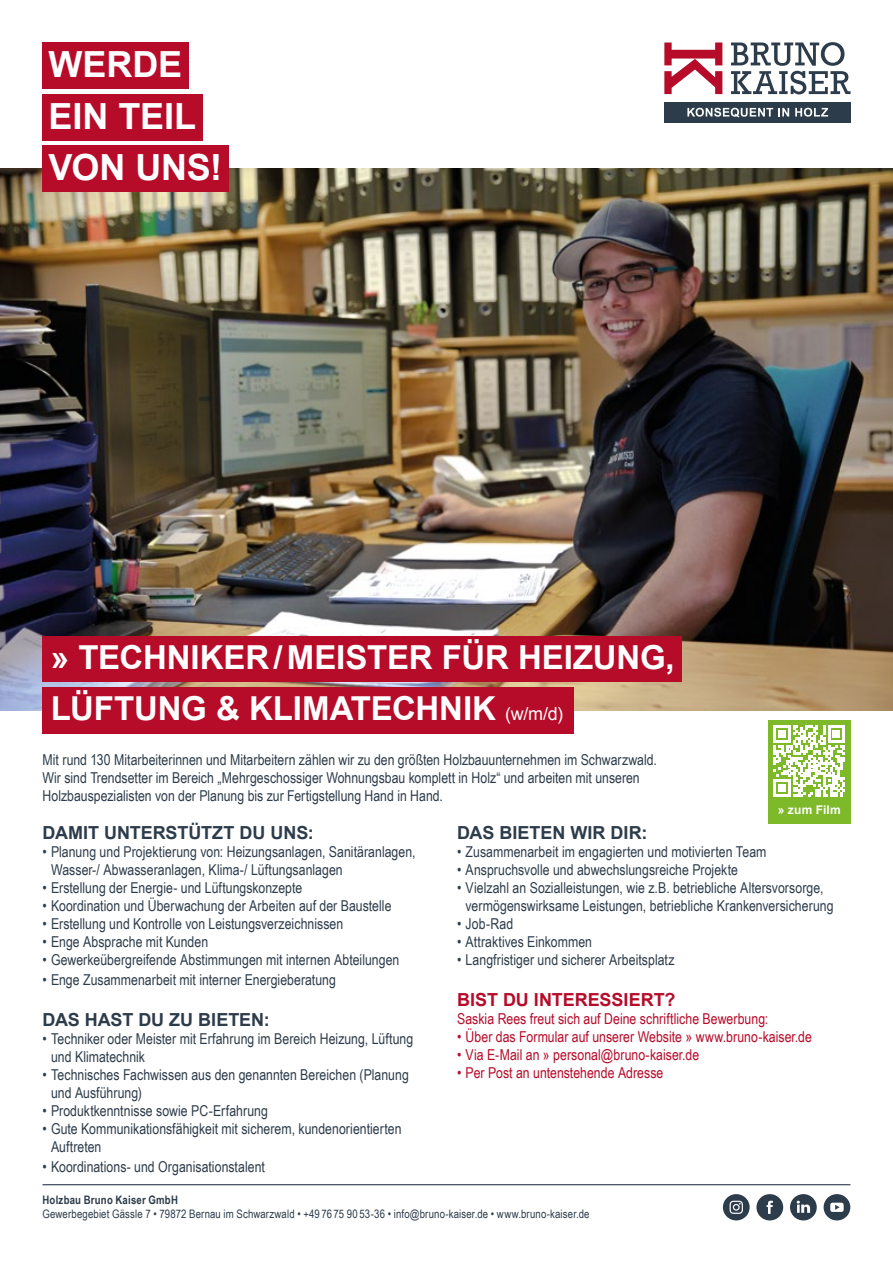
<style>
.page{position:relative;width:893px;height:1263px;background:#fff}
.page>*{position:absolute;margin:0;border:0;box-sizing:border-box;transform-origin:0 0}
.t1{font:700 36px/51.4px "Arial";color:#fff}
.t2{font:700 33px "Arial";letter-spacing:-.005em;color:#fff}
.t3{font:700 18px "Arial";letter-spacing:-.005em;color:#2d3c4b}
.t4{font:700 18px "Arial";color:#b60b29}
.t5{font:15px/18px "Arial Narrow";color:#2d3c4b}
.t6{font:15px "Arial Narrow";color:#b60b29}
.t7{font:700 12px "Arial";letter-spacing:.02em;color:#fff}
.t8{font:11.7px "Arial Narrow";letter-spacing:.01em;color:#2d3c4b}
.t9{font:700 11.7px "Arial Narrow";letter-spacing:.015em;color:#2d3c4b}
.s1{font-weight:400;font-size:18px}
</style>
<div class="page">
<svg style="left:731px;top:42px;width:119px;height:52px"></svg>
<div style="left:664px;top:103px;width:186px;height:20px;background:#2d3c4b"></div>
<svg style="left:687px;top:108px;width:102px;height:9px"></svg>
<svg style="left:795px;top:108px;width:33px;height:9px"></svg>
<svg style="left:664px;top:43px;width:58px;height:51px"></svg>
<hr style="left:43px;top:1184px;width:807px;height:1px;background:#2d3c4b">
<svg style="left:756px;top:1194px;width:27px;height:26px"></svg>
<svg style="left:723px;top:1194px;width:27px;height:26px"></svg>
<svg style="left:790px;top:1194px;width:27px;height:26px"></svg>
<svg style="left:824px;top:1194px;width:26px;height:26px"></svg>
<img style="left:0;top:169px;width:893px;height:542px">
<div style="left:43px;top:43px;width:146px;height:46px;background:#b60b29"></div>
<div style="left:43px;top:94px;width:160px;height:47px;background:#b60b29"></div>
<div style="left:43px;top:145px;width:186px;height:47px;background:#b60b29"></div>
<div style="left:768px;top:720px;width:82px;height:104px;background:#7db928"></div>
<svg style="left:773px;top:725px;width:72px;height:72px"></svg>
<div style="left:43px;top:687px;width:531px;height:47px;background:#b60b29"></div>
<div style="left:43px;top:637px;width:639px;height:45px;background:#b60b29"></div>
<h1 class="t1" style="left:49px;top:41px;width:175px">WERDE<br>EIN TEIL<br>VON UNS!</h1>
<h2 class="t2" style="left:51px;top:645px;width:625px">» TECHNIKER / MEISTER FÜR HEIZUNG,</h2>
<h2 class="t2" style="left:51px;top:696px;width:514px">LÜFTUNG &amp; KLIMATECHNIK <span class="s1">(w/m/d)</span></h2>
<p class="t5" style="left:43px;top:752px;width:616px">Mit rund 130 Mitarbeiterinnen und Mitarbeitern zählen wir zu den größten Holzbauunternehmen im Schwarzwald.<br>Wir sind Trendsetter im Bereich „Mehrgeschossiger Wohnungsbau komplett in Holz“ und arbeiten mit unseren<br>Holzbauspezialisten von der Planung bis zur Fertigstellung Hand in Hand.</p>
<p class="t7" style="left:778px;top:806px;width:64px">» zum Film</p>
<p class="t3" style="left:43px;top:826px;width:273px">DAMIT UNTERSTÜTZT DU UNS:</p>
<p class="t5" style="left:51px;top:844px;width:366px;text-indent:-9px">• Planung und Projektierung von: Heizungsanlagen, Sanitäranlagen,<br>Wasser-/ Abwasseranlagen, Klima-/ Lüftungsanlagen</p>
<p class="t5" style="left:43px;top:880px;width:261px">• Erstellung der Energie- und Lüftungskonzepte</p>
<p class="t5" style="left:43px;top:898px;width:350px">• Koordination und Überwachung der Arbeiten auf der Baustelle</p>
<p class="t5" style="left:43px;top:916px;width:302px">• Erstellung und Kontrolle von Leistungsverzeichnissen</p>
<p class="t5" style="left:43px;top:934px;width:167px">• Enge Absprache mit Kunden</p>
<p class="t5" style="left:43px;top:952px;width:358px">• Gewerkeübergreifende Abstimmungen mit internen Abteilungen</p>
<p class="t5" style="left:43px;top:972px;width:295px">• Enge Zusammenarbeit mit interner Energieberatung</p>
<p class="t3" style="left:43px;top:1013px;width:229px">DAS HAST DU ZU BIETEN:</p>
<p class="t5" style="left:51px;top:1031px;width:364px;text-indent:-9px">• Techniker oder Meister mit Erfahrung im Bereich Heizung, Lüftung und Klimatechnik</p>
<p class="t5" style="left:51px;top:1067px;width:359px;text-indent:-9px">• Technisches Fachwissen aus den genannten Bereichen (Planung und Ausführung)</p>
<p class="t5" style="left:43px;top:1103px;width:227px">• Produktkenntnisse sowie PC-Erfahrung</p>
<p class="t5" style="left:51px;top:1121px;width:352px;text-indent:-9px">• Gute Kommunikationsfähigkeit mit sicherem, kundenorientierten<br>Auftreten</p>
<p class="t5" style="left:43px;top:1159px;width:224px">• Koordinations- und Organisationstalent</p>
<p class="t3" style="left:457px;top:826px;width:192px">DAS BIETEN WIR DIR:</p>
<p class="t5" style="left:457px;top:844px;width:311px">• Zusammenarbeit im engagierten und motivierten Team</p>
<p class="t5" style="left:457px;top:862px;width:282px">• Anspruchsvolle und abwechslungsreiche Projekte</p>
<p class="t5" style="left:466px;top:880px;width:369px;text-indent:-9px">• Vielzahl an Sozialleistungen, wie z.B. betriebliche Altersvorsorge, vermögenswirksame Leistungen, betriebliche Krankenversicherung</p>
<p class="t5" style="left:457px;top:916px;width:58px">• Job-Rad</p>
<p class="t5" style="left:457px;top:934px;width:137px">• Attraktives Einkommen</p>
<p class="t5" style="left:457px;top:952px;width:219px">• Langfristiger und sicherer Arbeitsplatz</p>
<p class="t4" style="left:457px;top:993px;width:220px">BIST DU INTERESSIERT?</p>
<p class="t6" style="left:457px;top:1013px;width:313px">Saskia Rees freut sich auf Deine schriftliche Bewerbung:</p>
<p class="t6" style="left:457px;top:1031px;width:356px">• Über das Formular auf unserer Website » www.bruno-kaiser.de</p>
<p class="t6" style="left:457px;top:1049px;width:244px">• Via E-Mail an » personal@bruno-kaiser.de</p>
<p class="t6" style="left:457px;top:1067px;width:208px">• Per Post an untenstehende Adresse</p>
<p class="t9" style="left:43px;top:1193px;width:137px">Holzbau Bruno Kaiser GmbH</p>
<p class="t8" style="left:43px;top:1209px;width:549px">Gewerbegebiet Gässle 7 • 79872 Bernau im Schwarzwald • +49 76 75 90 53-36 • info@bruno-kaiser.de • www.bruno-kaiser.de</p>
</div>
